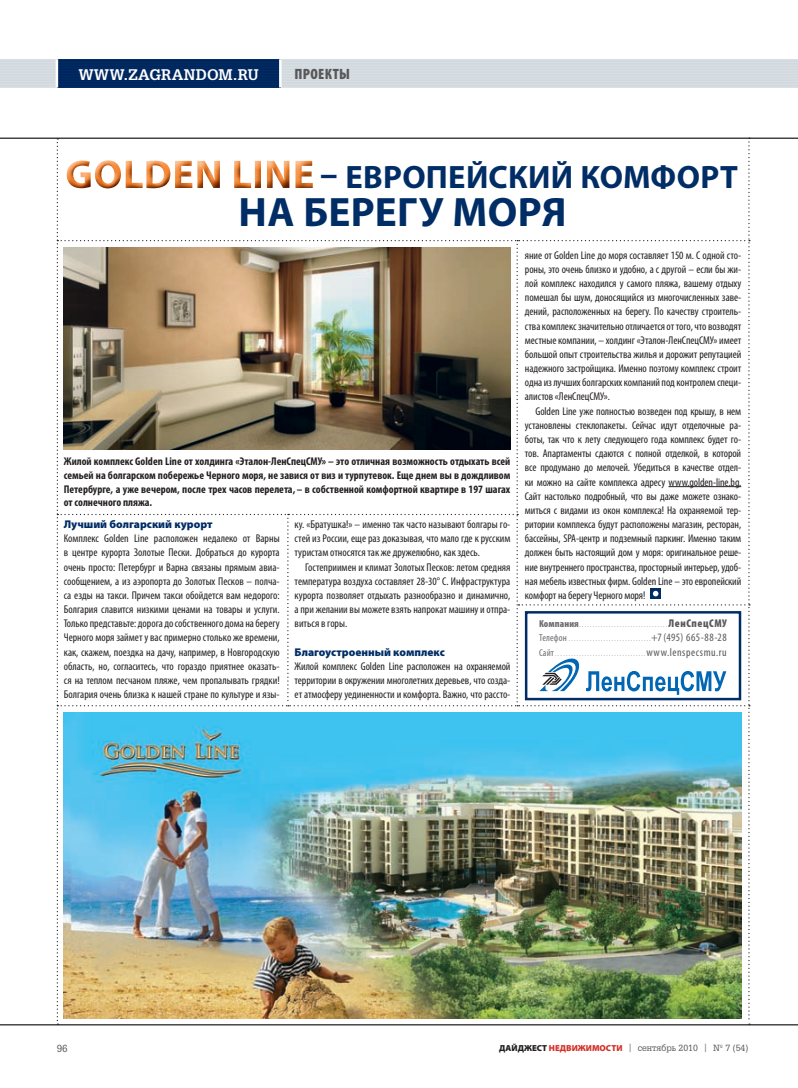
<style>
.page{position:relative;width:798px;height:1088px;background:#fff}
.page>*{position:absolute;margin:0;border:0;box-sizing:border-box;transform-origin:0 0}
.t1{font:700 41.25px "Myriad Pro";letter-spacing:.005em;color:#002d66}
.t2{font:700 32.5px "Myriad Pro";letter-spacing:.01em;color:#002d66}
.t3{font:700 15px "AG Gloria C";letter-spacing:.02em;color:#fff}
.t4{font:900 condensed 15px "Myriad Pro";letter-spacing:.02em;color:#57585a}
.t5{font:condensed 11.25px/14.1px "Myriad Pro";letter-spacing:-.005em;color:#231f20;text-align:justify}
.t6{font:700 condensed 11.25px/13.8px "Myriad Pro";color:#231f20;text-align:justify}
.t7{font:900 11.25px "Myriad Pro";color:#002d66}
.t8{font:10px "AG Gloria C";color:#57585a}
.t9{font:8.75px "AG Gloria C";color:#57585a}
.t10{font:condensed 6.25px "Myriad Pro";color:#6c6d70}
.s1{font-size:35px}
.s2{font-weight:900;font-size:10px}
.s3{font-weight:900;font-size:11.25px;color:#57585a}
.s4{font-size:10px}
.s5{font-size:11.25px;color:#57585a}
.s6{font-family:"Myriad Pro";font-weight:900;color:#231f20}
.s7{font-family:"Myriad Pro";font-weight:900;color:#d2322a}
.s8{font-family:"Warnock Pro"}
</style>
<div class="page">
<div style="left:0;top:59px;width:797px;height:29px;background:#dadfe4"></div>
<hr style="left:0;top:61px;width:797px;height:1px;background:#cfd8dd">
<hr style="left:0;top:63px;width:797px;height:1px;background:#cfd8dd">
<hr style="left:0;top:66px;width:797px;height:1px;background:#cfd8dd">
<hr style="left:0;top:69px;width:797px;height:1px;background:#cfd8dd">
<hr style="left:0;top:71px;width:797px;height:2px;background:#cfd8dd">
<hr style="left:0;top:74px;width:797px;height:1px;background:#cfd8dd">
<hr style="left:0;top:77px;width:797px;height:1px;background:#cfd8dd">
<hr style="left:0;top:80px;width:797px;height:1px;background:#cfd8dd">
<hr style="left:0;top:82px;width:797px;height:2px;background:#cfd8dd">
<hr style="left:0;top:85px;width:797px;height:1px;background:#cfd8dd">
<div style="left:57px;top:59px;width:223px;height:29px;background:#002d66"></div>
<hr style="left:0;top:138px;width:797px;height:1px;background:#231f20">
<hr style="left:57px;top:61px;width:223px;height:1px;background:#002359">
<hr style="left:57px;top:63px;width:223px;height:1px;background:#002359">
<hr style="left:57px;top:66px;width:223px;height:1px;background:#002359">
<hr style="left:57px;top:69px;width:223px;height:1px;background:#002359">
<hr style="left:57px;top:71px;width:223px;height:2px;background:#002359">
<hr style="left:57px;top:74px;width:223px;height:1px;background:#002359">
<hr style="left:57px;top:77px;width:223px;height:1px;background:#002359">
<hr style="left:57px;top:80px;width:223px;height:1px;background:#002359">
<hr style="left:57px;top:82px;width:223px;height:2px;background:#002359">
<hr style="left:57px;top:85px;width:223px;height:1px;background:#002359">
<hr style="left:56px;top:59px;width:2px;height:29px;background:#fff">
<hr style="left:279px;top:59px;width:2px;height:29px;background:#fff">
<hr style="left:0;top:1024px;width:797px;height:1px;background:#231f20">
<img style="left:57px;top:138px;width:692px;height:887px">
<h3 class="t3" style="left:78px;top:69px;width:181px">WWW.ZAGRANDOM.RU</h3>
<h3 class="t4" style="left:294px;top:69px;width:57px">ПРОЕКТЫ</h3>
<h2 class="t2" style="left:320px;top:165px;width:419px"><span class="s1">–</span> ЕВРОПЕЙСКИЙ КОМФОРТ</h2>
<h1 class="t1" style="left:238px;top:197px;width:329px">НА БЕРЕГУ МОРЯ</h1>
<p class="t6" style="left:64px;top:455px;width:448px">Жилой комплекс Golden Line от холдинга «Эталон-ЛенСпецСМУ» – это отличная возможность отдыхать всей семьей на болгарском побережье Черного моря, не завися от виз и турпутевок. Еще днем вы в дождливом Петербурге, а уже вечером, после трех часов перелета, – в собственной комфортной квартире в 197 шагах от солнечного пляжа.</p>
<p class="t7" style="left:64px;top:520px;width:150px">Лучший болгарский курорт</p>
<p class="t5" style="left:64px;top:532px;width:217px">Комплекс Golden Line расположен недалеко от Варны в центре курорта Золотые Пески. Добраться до курорта очень просто: Петербург и Варна связаны прямым авиа&shy;сообщением, а из аэропорта до Золотых Песков – полча&shy;са езды на такси. Причем такси обойдется вам недорого:<br>Болгария славится низкими ценами на товары и услуги.<br>Только представьте: дорога до собственного дома на берегу Черного моря займет у вас примерно столько же времени, как, скажем, поездка на дачу, например, в Новгородскую область, но, согласитесь, что гораздо приятнее оказать&shy;ся на теплом песчаном пляже, чем пропалывать грядки!<br>Болгария очень близка к нашей стране по культуре и язы-</p>
<p class="t5" style="left:294px;top:518px;width:217px">ку. «Братушка!» – именно так часто называют болгары го&shy;стей из России, еще раз доказывая, что мало где к русским туристам относятся так же дружелюбно, как здесь.</p>
<p class="t5" style="left:294px;top:561px;width:217px;text-indent:11px">Гостеприимен и климат Золотых Песков: летом средняя температура воздуха составляет 28-30° С. Инфраструктура курорта позволяет отдыхать разнообразно и динамично, а при желании вы можете взять напрокат машину и отпра&shy;виться в горы.</p>
<p class="t7" style="left:294px;top:648px;width:152px">Благоустроенный комплекс</p>
<p class="t5" style="left:294px;top:660px;width:217px">Жилой комплекс Golden Line расположен на охраняемой территории в окружении многолетних деревьев, что созда&shy;ет атмосферу уединенности и комфорта. Важно, что рассто-</p>
<p class="t5" style="left:524px;top:249px;width:218px">яние от Golden Line до моря составляет 150 м. С одной сто&shy;роны, это очень близко и удобно, а с другой – если бы жи&shy;лой комплекс находился у самого пляжа, вашему отдыху помешал бы шум, доносящийся из многочисленных заве&shy;дений, расположенных на берегу. По качеству строитель&shy;ства комплекс значительно отличается от того, что возводят местные компании, – холдинг «Эталон-ЛенСпецСМУ» имеет большой опыт строительства жилья и дорожит репутацией надежного застройщика. Именно поэтому комплекс строит одна из лучших болгарских компаний под контролем специ&shy;алистов «ЛенСпецСМУ».</p>
<p class="t5" style="left:524px;top:405px;width:218px;text-indent:11px">Golden Line уже полностью возведен под крышу, в нем установлены стеклопакеты. Сейчас идут отделочные ра&shy;боты, так что к лету следующего года комплекс будет го&shy;тов. Апартаменты сдаются с полной отделкой, в которой все продумано до мелочей. Убедиться в качестве отдел&shy;ки можно на сайте комплекса адресу www.golden-line.bg.<br>Сайт настолько подробный, что вы даже можете ознако&shy;миться с видами из окон комплекса! На охраняемой тер&shy;ритории комплекса будут расположены магазин, ресторан, бассейны, SPA-центр и подземный паркинг. Именно таким должен быть настоящий дом у моря: оригинальное реше&shy;ние внутреннего пространства, просторный интерьер, удоб&shy;ная мебель известных фирм. Golden Line – это европейский комфорт на берегу Черного моря!</p>
<p class="t10" style="left:539px;top:623px;width:189px"><span class="s2">Компания</span> . . . . . . . . . . . . . . . . . . . . . . . . . . . . . . . . . <span class="s3">ЛенСпецСМУ</span></p>
<p class="t10" style="left:539px;top:637px;width:189px"><span class="s4">Телефон</span> . . . . . . . . . . . . . . . . . . . . . . . . . . . . . . .<span class="s5">+7 (495) 665-88-28</span></p>
<p class="t10" style="left:539px;top:651px;width:189px"><span class="s4">Сайт</span> . . . . . . . . . . . . . . . . . . . . . . . . . . . . . . . . . .<span class="s5">www.lenspecsmu.ru</span></p>
<p class="t8" style="left:57px;top:1044px;width:13px">96</p>
<p class="t9" style="left:499px;top:1044px;width:250px"><span class="s6">ДАЙДЖЕСТ</span> <span class="s7">НЕДВИЖИМОСТИ</span> <span class="s8">|</span> сентябрь 2010 <span class="s8">|</span> № 7 (54)</p>
</div>
